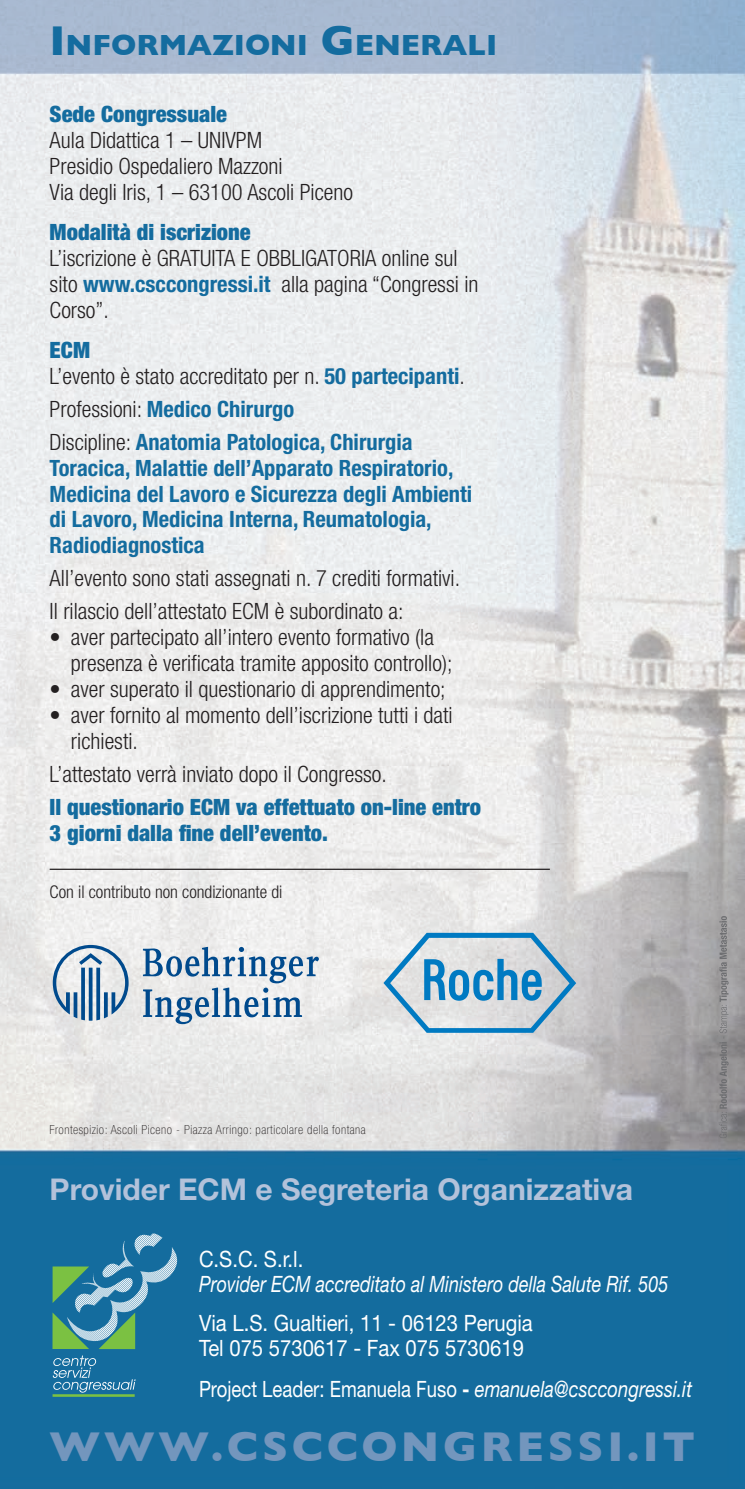
<style>
.page{position:relative;width:745px;height:1489px;background:#fff}
.page>*{position:absolute;margin:0;border:0;box-sizing:border-box;transform-origin:0 0}
.t1{font:79.75px "BI Logo";color:#004a8d}
.t2{font:700 42.5px "Gill Sans";letter-spacing:.09em;color:#7396bd}
.t3{font:700 30px "Helvetica Neue LT Std";color:#b3c2da}
.t4{font:700 29.75px "Gill Sans";color:#146c9f}
.Info_generali{font:300 condensed 22.5px/26px "Helvetica Neue LT Std";color:#231f20}
.info_generali_spazia{font:700 condensed 22.5px/25.8px "Helvetica Neue LT Std";color:#146c9f}
.info_generali_elenco{font:300 condensed 22.5px/25.8px "Helvetica Neue LT Std";color:#231f20}
.info_generali_spazia-2{font:300 condensed 22.5px "Helvetica Neue LT Std";color:#231f20}
.t5{font:22.5px "Helvetica Neue LT Std";color:#fff;scale:.9 1}
.info_generali_spazia-3{font:900 condensed 22.5px/25.8px "Helvetica Neue LT Std";color:#146c9f}
.t6{font:italic 22.5px "Helvetica Neue LT Std";color:#fff;scale:.8 1}
.t7{font:22.5px "Helvetica Neue LT Std";color:#fff;scale:.82 1}
.Titolo_info_generali{font:900 condensed 22.5px "Helvetica Neue LT Std";color:#146c9f}
.t8{font:300 condensed 17.5px "Helvetica Neue LT Std";color:#231f20}
.credits_foto{font:100 condensed 12.5px "Helvetica Neue LT Std";letter-spacing:.04em;color:#231f20}
.s1{font-size:42.5px}
.s2{font-weight:700;color:#146c9f}
.s3{font-weight:300;color:#231f20}
.s4{font-weight:700}
.s5{font-style:italic}
</style>
<div class="page">
<img style="left:0;top:0;width:744px;height:1488px">
<hr style="left:50px;top:868px;width:499px;height:1px;background:#231f20">
<hr style="left:52px;top:1393px;width:83px;height:3px;background:#7bc142">
<svg style="left:52px;top:1355px;width:83px;height:37px;background:#337faa"></svg>
<svg style="left:52px;top:1231px;width:126px;height:117px;background:#3f899e"></svg>
<svg style="left:719px;top:916px;width:9px;height:222px;background:#8a898b"></svg>
<svg style="left:383px;top:932px;width:193px;height:100px;background:#abc6d7"></svg>
<p class="t4" style="left:50px;top:21px;width:449px"><span class="s1">I</span> NFORMAZIONI <span class="s1">G</span>ENERALI</p>
<p class="Titolo_info_generali" style="left:50px;top:100px;width:179px">Sede Congressuale</p>
<p class="Info_generali" style="left:50px;top:127px;width:214px">Aula Didattica 1 – UNIVPM</p>
<p class="Info_generali" style="left:50px;top:153px;width:234px">Presidio Ospedaliero Mazzoni</p>
<p class="Info_generali" style="left:50px;top:179px;width:305px">Via degli Iris, 1 – 63100 Ascoli Piceno</p>
<p class="Titolo_info_generali" style="left:50px;top:218px;width:202px">Modalità di iscrizione</p>
<p class="Info_generali" style="left:50px;top:245px;width:430px">L’iscrizione è GRATUITA E OBBLIGATORIA online sul sito <span class="s2">www.csccongressi.it</span> alla pagina “Congressi in<br>Corso”.</p>
<p class="Titolo_info_generali" style="left:50px;top:336px;width:42px">ECM</p>
<p class="Info_generali" style="left:50px;top:362px;width:416px">L’evento è stato accreditato per n. <span class="s2">50 partecipanti</span>.</p>
<p class="info_generali_spazia" style="left:50px;top:395px;width:246px"><span class="s3">Professioni:</span> Medico Chirurgo</p>
<p class="info_generali_spazia" style="left:50px;top:428px;width:424px"><span class="s3">Discipline:</span> Anatomia Patologica, Chirurgia Toracica, Malattie dell’Apparato Respiratorio, Medicina del Lavoro e Sicurezza degli Ambienti di Lavoro, Medicina Interna, Reumatologia, Radiodiagnostica</p>
<p class="info_generali_spazia-2" style="left:50px;top:565px;width:412px">All’evento sono stati assegnati n. 7 crediti formativi.</p>
<p class="info_generali_spazia-2" style="left:50px;top:598px;width:355px">Il rilascio dell’attestato ECM è subordinato a:</p>
<p class="info_generali_elenco" style="left:71px;top:624px;width:383px;text-indent:-21px">• aver partecipato all’intero evento formativo (la presenza è verificata tramite apposito controllo);</p>
<p class="info_generali_elenco" style="left:50px;top:676px;width:397px">• aver superato il questionario di apprendimento;</p>
<p class="info_generali_elenco" style="left:71px;top:701px;width:383px;text-indent:-21px">• aver fornito al momento dell’iscrizione tutti i dati richiesti.</p>
<p class="info_generali_spazia-2" style="left:50px;top:760px;width:338px">L’attestato verrà inviato dopo il Congresso.</p>
<p class="info_generali_spazia-3" style="left:50px;top:793px;width:432px">Il questionario ECM va effettuato on-line entro<br>3 giorni dalla fine dell’evento.</p>
<p class="t8" style="left:50px;top:881px;width:234px">Con il contributo non condizionante di</p>
<p class="t1" style="left:53px;top:946px;width:267px">abcd</p>
<p class="credits_foto" style="left:50px;top:1122px;width:317px">Frontespizio: Ascoli Piceno - Piazza Arringo: particolare della fontana</p>
<p class="t3" style="left:50px;top:1170px;width:584px">Provider ECM e Segreteria Organizzativa</p>
<p class="t5" style="left:199px;top:1245px;width:117px">C.S.C. S.r.l.</p>
<p class="t6" style="left:199px;top:1270px;width:588px">Provider ECM accreditato al Ministero della Salute Rif. 505</p>
<p class="t5" style="left:199px;top:1309px;width:372px">Via L.S. Gualtieri, 11 - 06123 Perugia</p>
<p class="t5" style="left:199px;top:1333px;width:362px">Tel 075 5730617 - Fax 075 5730619</p>
<p class="t7" style="left:199px;top:1375px;width:602px">Project Leader: Emanuela Fuso <span class="s4">-</span> <span class="s5">emanuela@csccongressi.it</span></p>
<p class="t2" style="left:50px;top:1412px;width:646px">WWW.CSCCONGRESSI.IT</p>
</div>
